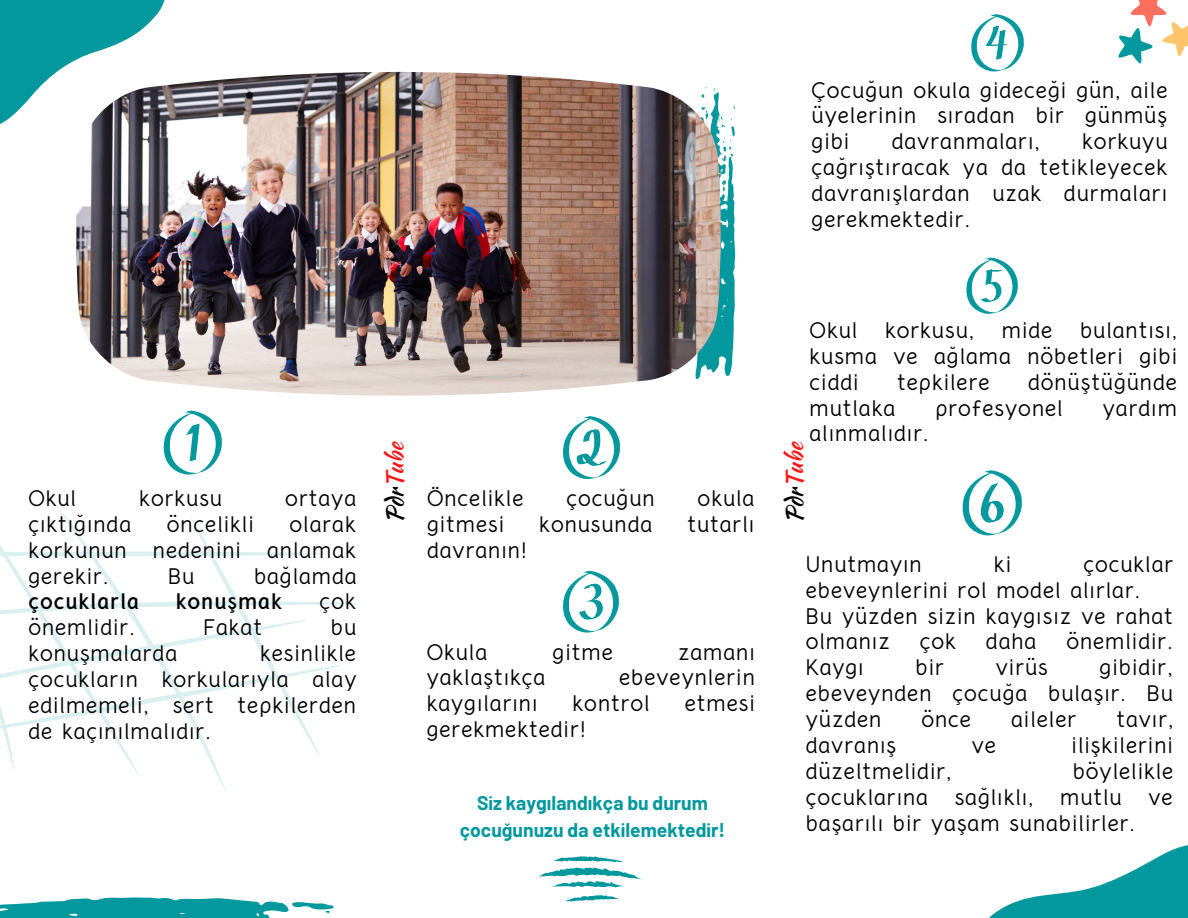
<style>
.page{position:relative;width:1188px;height:918px;background:#fff}
.page>*{position:absolute;margin:0;border:0;box-sizing:border-box;transform-origin:0 0}
.t1{font:23.25px "Kaushan Script";color:#ff1616}
.t2{font:19.65px/25.8px "Crusoe Text";letter-spacing:.05em;color:#000;text-align:justify}
.t3{font:700 19.65px "Crusoe Text";letter-spacing:.05em;color:#000}
.t4{font:700 19.35px/27px "Barlow";color:#03989e;text-align:center}
.s1{color:#000}
</style>
<div class="page">
<svg style="left:989px;top:845px;width:199px;height:73px"></svg>
<svg style="left:0;top:0;width:165px;height:124px;fill:#03989e"></svg>
<svg style="left:721px;top:106px;width:15px;height:270px"></svg>
<img style="left:76px;top:72px;width:645px;height:324px">
<svg style="left:1118px;top:0;width:70px;height:64px"></svg>
<svg style="left:0;top:897px;width:334px;height:21px"></svg>
<svg style="left:164px;top:411px;width:58px;height:64px"></svg>
<svg style="left:563px;top:416px;width:57px;height:63px"></svg>
<svg style="left:563px;top:571px;width:56px;height:62px"></svg>
<svg style="left:539px;top:856px;width:105px;height:46px"></svg>
<svg style="left:0;top:509px;width:356px;height:268px"></svg>
<svg style="left:971px;top:14px;width:53px;height:58px"></svg>
<svg style="left:966px;top:258px;width:52px;height:56px"></svg>
<svg style="left:963px;top:470px;width:59px;height:66px"></svg>
<p class="t2" style="left:812px;top:79px;width:357px">Çocuğun okula gideceği gün, aile üyelerinin sıradan bir günmüş gibi</p>
<p class="t2" style="left:812px;top:131px;width:358px;text-indent:271px">korkuyu çağrıştıracak ya da tetikleyecek davranışlardan uzak durmaları gerekmektedir.</p>
<p class="t2" style="left:892px;top:131px;width:150px">davranmaları,</p>
<p class="t2" style="left:28px;top:487px;width:49px">Okul</p>
<p class="t2" style="left:139px;top:487px;width:84px">korkusu</p>
<p class="t2" style="left:285px;top:487px;width:72px">ortaya</p>
<p class="t2" style="left:28px;top:513px;width:104px">çıktığında</p>
<p class="t2" style="left:167px;top:513px;width:89px">öncelikli</p>
<p class="t2" style="left:290px;top:513px;width:68px">olarak</p>
<p class="t2" style="left:28px;top:539px;width:100px">korkunun</p>
<p class="t2" style="left:153px;top:539px;width:90px">nedenini</p>
<p class="t2" style="left:267px;top:539px;width:90px">anlamak</p>
<p class="t2" style="left:28px;top:565px;width:81px">gerekir.</p>
<p class="t2" style="left:168px;top:565px;width:28px">Bu</p>
<p class="t2" style="left:254px;top:565px;width:104px">bağlamda</p>
<p class="t3" style="left:28px;top:589px;width:112px">çocuklarla</p>
<p class="t3" style="left:176px;top:589px;width:107px">konuşmak</p>
<p class="t2" style="left:320px;top:591px;width:38px">çok</p>
<p class="t2" style="left:28px;top:617px;width:108px">önemlidir.</p>
<p class="t2" style="left:203px;top:617px;width:60px">Fakat</p>
<p class="t2" style="left:331px;top:617px;width:27px">bu</p>
<p class="t2" style="left:28px;top:642px;width:150px">konuşmalarda</p>
<p class="t2" style="left:28px;top:642px;width:330px;text-indent:232px">kesinlikle çocukların korkularıyla alay edilmemeli, sert tepkilerden de kaçınılmalıdır.</p>
<p class="t2" style="left:810px;top:319px;width:49px">Okul</p>
<p class="t2" style="left:885px;top:319px;width:91px">korkusu,</p>
<p class="t2" style="left:1002px;top:319px;width:52px">mide</p>
<p class="t2" style="left:810px;top:319px;width:369px;text-indent:271px">bulantısı, kusma ve ağlama nöbetleri gibi ciddi</p>
<p class="t2" style="left:897px;top:371px;width:94px">tepkilere</p>
<p class="t2" style="left:1028px;top:371px;width:150px">dönüştüğünde</p>
<p class="t2" style="left:810px;top:397px;width:87px">mutlaka</p>
<p class="t2" style="left:935px;top:397px;width:129px">profesyonel</p>
<p class="t2" style="left:1103px;top:397px;width:76px">yardım</p>
<p class="t2" style="left:810px;top:423px;width:120px">alınmalıdır.</p>
<p class="t1" style="left:378px;top:523px;width:83px;rotate:-90deg"><span class="s1">Pdr</span>Tube</p>
<p class="t1" style="left:778px;top:523px;width:83px;rotate:-90deg"><span class="s1">Pdr</span>Tube</p>
<p class="t2" style="left:427px;top:487px;width:98px">Öncelikle</p>
<p class="t2" style="left:566px;top:487px;width:90px">çocuğun</p>
<p class="t2" style="left:698px;top:487px;width:58px">okula</p>
<p class="t2" style="left:427px;top:513px;width:79px">gitmesi</p>
<p class="t2" style="left:539px;top:513px;width:115px">konusunda</p>
<p class="t2" style="left:687px;top:513px;width:68px">tutarlı</p>
<p class="t2" style="left:427px;top:539px;width:102px">davranın!</p>
<p class="t2" style="left:806px;top:553px;width:369px;text-align:left;text-indent:278px">çocuklar ebeveynlerini rol model alırlar.<br>Bu yüzden sizin kaygısız ve rahat olmanız</p>
<p class="t2" style="left:806px;top:553px;width:118px">Unutmayın</p>
<p class="t2" style="left:994px;top:553px;width:19px">ki</p>
<p class="t2" style="left:920px;top:631px;width:38px">çok</p>
<p class="t2" style="left:986px;top:631px;width:52px">daha</p>
<p class="t2" style="left:1066px;top:631px;width:108px">önemlidir.</p>
<p class="t2" style="left:427px;top:641px;width:62px">Okula</p>
<p class="t2" style="left:553px;top:641px;width:62px">gitme</p>
<p class="t2" style="left:678px;top:641px;width:78px">zamanı</p>
<p class="t2" style="left:427px;top:667px;width:120px">yaklaştıkça</p>
<p class="t2" style="left:619px;top:667px;width:137px">ebeveynlerin</p>
<p class="t2" style="left:427px;top:692px;width:112px">kaygılarını</p>
<p class="t2" style="left:573px;top:692px;width:79px">kontrol</p>
<p class="t2" style="left:685px;top:692px;width:72px">etmesi</p>
<p class="t2" style="left:427px;top:718px;width:161px">gerekmektedir!</p>
<p class="t2" style="left:806px;top:657px;width:60px">Kaygı</p>
<p class="t2" style="left:916px;top:657px;width:30px">bir</p>
<p class="t2" style="left:996px;top:657px;width:54px">virüs</p>
<p class="t2" style="left:806px;top:657px;width:369px;text-indent:294px">gibidir, ebeveynden çocuğa bulaşır. Bu yüzden</p>
<p class="t2" style="left:921px;top:708px;width:51px">önce</p>
<p class="t2" style="left:1011px;top:708px;width:67px">aileler</p>
<p class="t2" style="left:1116px;top:708px;width:59px">tavır,</p>
<p class="t2" style="left:806px;top:734px;width:92px">davranış</p>
<p class="t2" style="left:972px;top:734px;width:26px">ve</p>
<p class="t2" style="left:1072px;top:734px;width:103px">ilişkilerini</p>
<p class="t2" style="left:806px;top:760px;width:147px">düzeltmelidir,</p>
<p class="t2" style="left:1073px;top:760px;width:102px">böylelikle</p>
<p class="t2" style="left:806px;top:786px;width:124px">çocuklarına</p>
<p class="t2" style="left:955px;top:786px;width:80px">sağlıklı,</p>
<p class="t2" style="left:1060px;top:786px;width:63px">mutlu</p>
<p class="t2" style="left:1148px;top:786px;width:26px">ve</p>
<p class="t2" style="left:806px;top:812px;width:331px">başarılı bir yaşam sunabilirler.</p>
<p class="t4" style="left:460px;top:789px;width:267px">Siz kaygılandıkça bu durum çocuğunuzu da etkilemektedir!</p>
</div>
